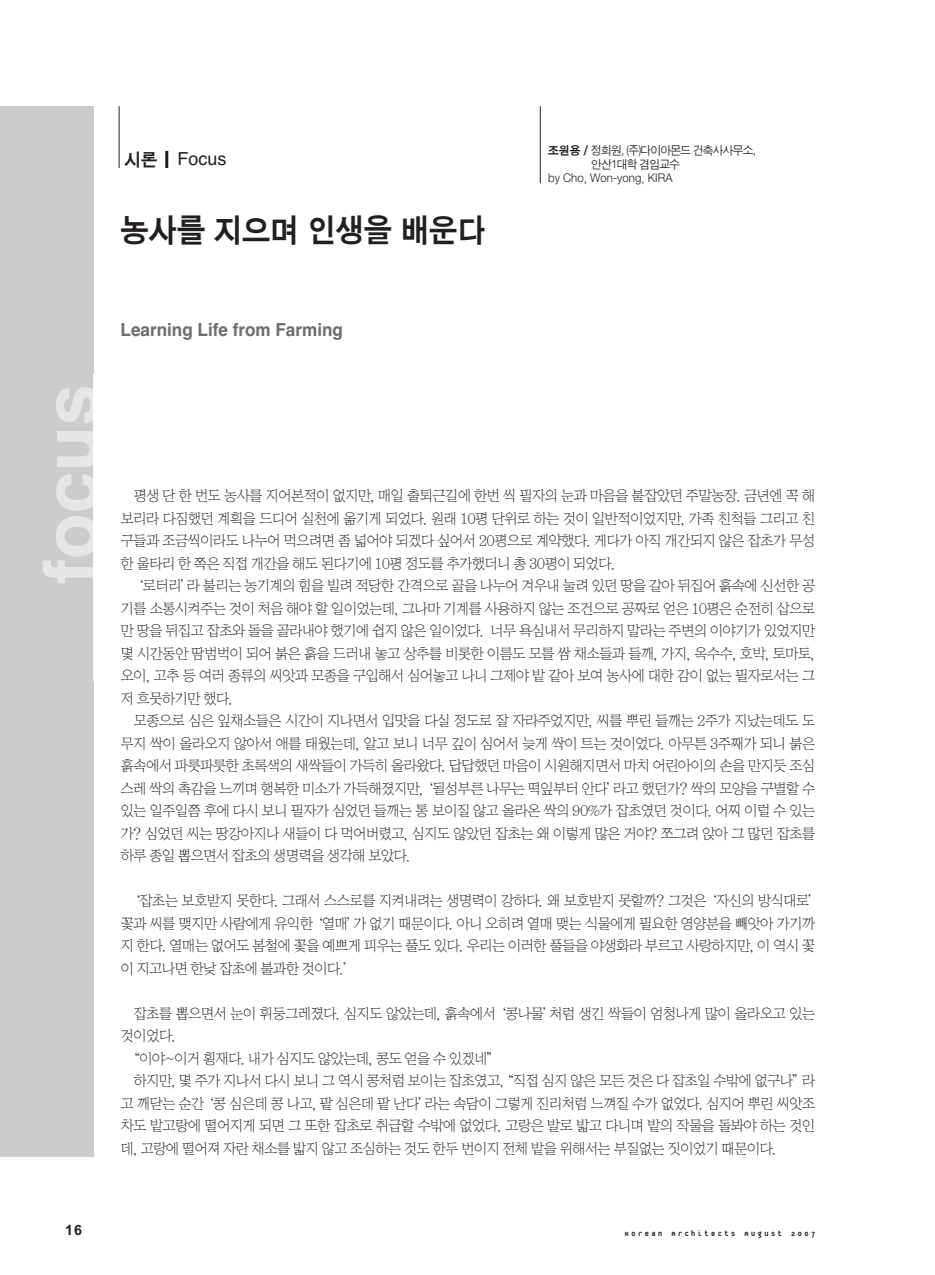
<style>
.page{position:relative;width:935px;height:1275px;background:#fff}
.page>*{position:absolute;margin:0;border:0;box-sizing:border-box;transform-origin:0 0}
.t1{font:700 75px "Helvetica";color:#e6e6e6}
.t2{font:33px "Sand Kg";color:#231f20;scale:.95 1}
.t3{font:700 18px "Helvetica";color:#6c6d70;scale:.95 1}
.t4{font:18px "Helvetica";color:#231f20}
.t5{font:14.25px/22.5px "Y Sin";letter-spacing:-.065em;color:#231f20;scale:.95 1}
.t6{font:700 14.25px "Arial";color:#231f20}
.t7{font:12px "Sand Jg";letter-spacing:-.055em;color:#231f20}
.t8{font:12px "Sand Jg";color:#231f20}
.t9{font:800 9px "Platelet";letter-spacing:.275em;color:#231f20}
.s1{font-family:"Sand Kg"}
</style>
<div class="page">
<div style="left:0;top:106px;width:94px;height:1051px;background:#ccc"></div>
<hr style="left:119px;top:106px;width:1px;height:62px;background:#231f20">
<hr style="left:165px;top:151px;width:3px;height:17px;background:#231f20">
<hr style="left:540px;top:106px;width:1px;height:77px;background:#231f20">
<p class="t4" style="left:125px;top:152px;width:103px"><span class="s1">시론</span> Focus</p>
<p class="t2" style="left:121px;top:216px;width:386px">농사를 지으며 인생을 배운다</p>
<p class="t7" style="left:548px;top:145px;width:209px"><span class="s1">조원용 /</span> 정회원, (주)다이아몬드 건축사사무소,</p>
<p class="t7" style="left:591px;top:159px;width:90px">안산1대학 겸임교수</p>
<p class="t8" style="left:548px;top:173px;width:126px">by Cho, Won-yong, KIRA</p>
<p class="t1" style="left:43px;top:584px;width:201px;rotate:-90deg">focus</p>
<p class="t3" style="left:121px;top:323px;width:235px">Learning Life from Farming</p>
<p class="t5" style="left:133px;top:486px;width:719px">평생 단 한 번도 농사를 지어본적이 없지만, 매일 출퇴근길에 한번 씩 필자의 눈과 마음을 붙잡았던 주말농장. 금년엔 꼭 해</p>
<p class="t5" style="left:121px;top:508px;width:732px">보리라 다짐했던 계획을 드디어 실천에 옮기게 되었다. 원래 10평 단위로 하는 것이 일반적이었지만, 가족 친척들 그리고 친</p>
<p class="t5" style="left:121px;top:531px;width:732px">구들과 조금씩이라도 나누어 먹으려면 좀 넓어야 되겠다 싶어서 20평으로 계약했다. 게다가 아직 개간되지 않은 잡초가 무성</p>
<p class="t5" style="left:121px;top:553px;width:522px">한 울타리 한 쪽은 직접 개간을 해도 된다기에 10평 정도를 추가했더니 총 30평이 되었다.</p>
<p class="t5" style="left:130px;top:576px;width:723px">‘로터리’라 불리는 농기계의 힘을 빌려 적당한 간격으로 골을 나누어 겨우내 눌려 있던 땅을 갈아 뒤집어 흙속에 신선한 공</p>
<p class="t5" style="left:121px;top:598px;width:732px">기를 소통시켜주는 것이 처음 해야 할 일이었는데, 그나마 기계를 사용하지 않는 조건으로 공짜로 얻은 10평은 순전히 삽으로</p>
<p class="t5" style="left:121px;top:621px;width:732px">만 땅을 뒤집고 잡초와 돌을 골라내야 했기에 쉽지 않은 일이었다. 너무 욕심내서 무리하지 말라는 주변의 이야기가 있었지만</p>
<p class="t5" style="left:121px;top:643px;width:732px">몇 시간동안 땀범벅이 되어 붉은 흙을 드러내 놓고 상추를 비롯한 이름도 모를 쌈 채소들과 들깨, 가지, 옥수수, 호박, 토마토,</p>
<p class="t5" style="left:121px;top:666px;width:732px">오이, 고추 등 여러 종류의 씨앗과 모종을 구입해서 심어놓고 나니 그제야 밭 같아 보여 농사에 대한 감이 없는 필자로서는 그</p>
<p class="t5" style="left:121px;top:688px;width:120px">저 흐뭇하기만 했다.</p>
<p class="t5" style="left:133px;top:711px;width:719px">모종으로 심은 잎채소들은 시간이 지나면서 입맛을 다실 정도로 잘 자라주었지만, 씨를 뿌린 들깨는 2주가 지났는데도 도</p>
<p class="t5" style="left:121px;top:733px;width:732px">무지 싹이 올라오지 않아서 애를 태웠는데, 알고 보니 너무 깊이 심어서 늦게 싹이 트는 것이었다. 아무튼 3주째가 되니 붉은</p>
<p class="t5" style="left:121px;top:756px;width:732px">흙속에서 파릇파릇한 초록색의 새싹들이 가득히 올라왔다. 답답했던 마음이 시원해지면서 마치 어린아이의 손을 만지듯 조심</p>
<p class="t5" style="left:121px;top:778px;width:732px">스레 싹의 촉감을 느끼며 행복한 미소가 가득해졌지만, ‘될성부른 나무는 떡잎부터 안다’라고 했던가? 싹의 모양을 구별할 수</p>
<p class="t5" style="left:121px;top:801px;width:732px">있는 일주일쯤 후에 다시 보니 필자가 심었던 들깨는 통 보이질 않고 올라온 싹의 90%가 잡초였던 것이다. 어찌 이럴 수 있는</p>
<p class="t5" style="left:121px;top:823px;width:732px">가? 심었던 씨는 땅강아지나 새들이 다 먹어버렸고, 심지도 않았던 잡초는 왜 이렇게 많은 거야? 쪼그려 앉아 그 많던 잡초를</p>
<p class="t5" style="left:121px;top:846px;width:307px">하루 종일 뽑으면서 잡초의 생명력을 생각해 보았다.</p>
<p class="t5" style="left:121px;top:891px;width:739px;text-indent:6px">‘잡초는 보호받지 못한다. 그래서 스스로를 지켜내려는 생명력이 강하다. 왜 보호받지 못할까? 그것은‘자신의 방식대로’ 꽃과 씨를 맺지만 사람에게 유익한‘열매’가 없기 때문이다. 아니 오히려 열매 맺는 식물에게 필요한 영양분을 빼앗아 가기까 지 한다. 열매는 없어도 봄철에 꽃을 예쁘게 피우는 풀도 있다. 우리는 이러한 풀들을 야생화라 부르고 사랑하지만, 이 역시 꽃 이 지고나면 한낮 잡초에 불과한 것이다.’</p>
<p class="t5" style="left:133px;top:1003px;width:719px">잡초를 뽑으면서 눈이 휘둥그레졌다. 심지도 않았는데, 흙속에서‘콩나물’처럼 생긴 싹들이 엄청나게 많이 올라오고 있는</p>
<p class="t5" style="left:121px;top:1026px;width:60px">것이었다.</p>
<p class="t5" style="left:127px;top:1048px;width:395px">“이야~이거 횡재다. 내가 심지도 않았는데, 콩도 얻을 수 있겠네”</p>
<p class="t5" style="left:133px;top:1071px;width:719px">하지만, 몇 주가 지나서 다시 보니 그 역시 콩처럼 보이는 잡초였고, “직접 심지 않은 모든 것은 다 잡초일 수밖에 없구나”라</p>
<p class="t5" style="left:121px;top:1093px;width:732px">고 깨닫는 순간‘콩 심은데 콩 나고, 팥 심은데 팥 난다’라는 속담이 그렇게 진리처럼 느껴질 수가 없었다. 심지어 뿌린 씨앗조</p>
<p class="t5" style="left:121px;top:1116px;width:732px">차도 밭고랑에 떨어지게 되면 그 또한 잡초로 취급할 수밖에 없었다. 고랑은 발로 밟고 다니며 밭의 작물을 돌봐야 하는 것인</p>
<p class="t5" style="left:121px;top:1138px;width:692px">데, 고랑에 떨어져 자란 채소를 밟지 않고 조심하는 것도 한두 번이지 전체 밭을 위해서는 부질없는 짓이었기 때문이다.</p>
<p class="t6" style="left:65px;top:1225px;width:18px">16</p>
<p class="t9" style="left:624px;top:1230px;width:192px">Korean Architects August 2007</p>
</div>
